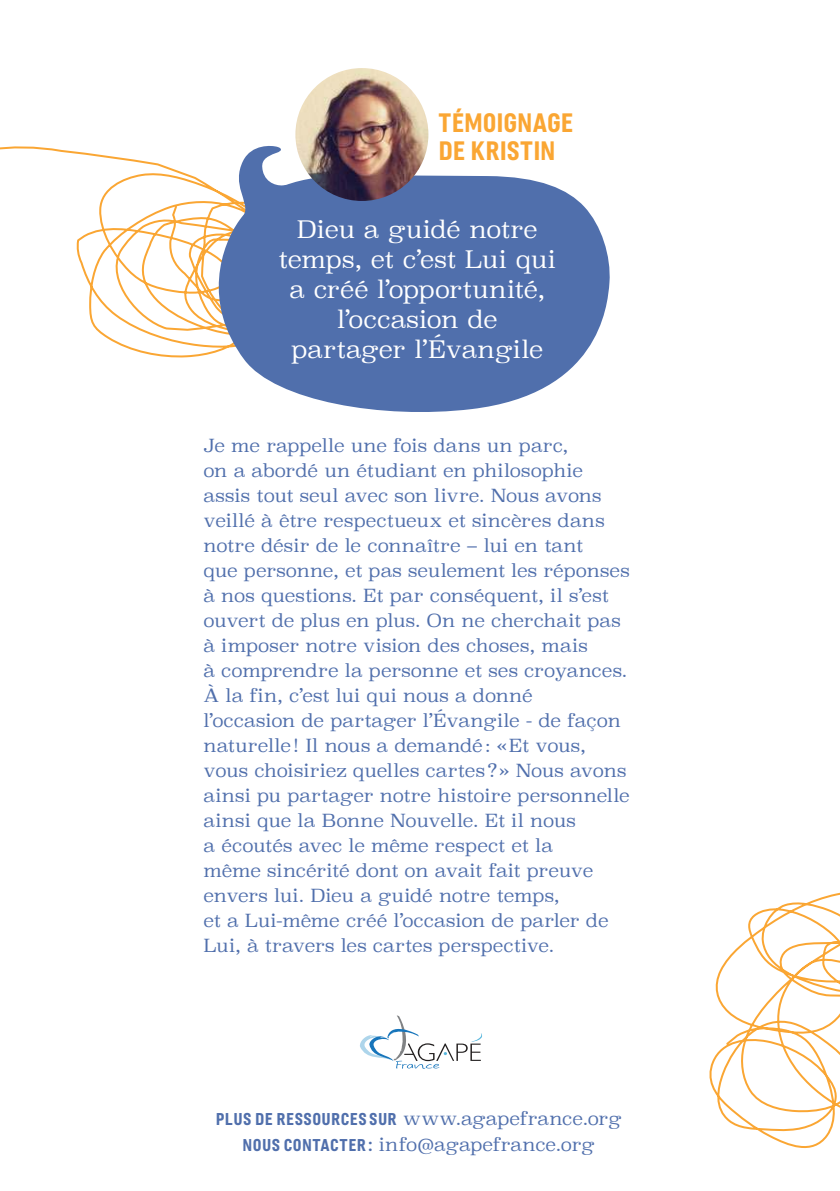
<style>
.page{position:relative;width:840px;height:1191px;background:#fff}
.page>*{position:absolute;margin:0;border:0;box-sizing:border-box;transform-origin:0 0}
.t1{font:900 28px/28px "Marianina Wd FY";letter-spacing:-.005em;color:#faa633}
.t2{font:300 24px/30px "Superclarendon";color:#fff;text-align:center}
.t3{font:300 18px/25px "Superclarendon";letter-spacing:-.005em;color:#506fac}
.t4{font:900 18px "Marianina Wd FY";letter-spacing:.02em;color:#506fac}
.s1{font-family:"Superclarendon";font-weight:300}
.s2{font-family:"Marianina Wd FY";font-weight:900}
</style>
<div class="page">
<svg style="left:0;top:146px;width:201px;height:211px"></svg>
<svg style="left:201px;top:175px;width:409px;height:237px;fill:#506fac"></svg>
<svg style="left:231px;top:146px;width:61px;height:81px"></svg>
<img style="left:295px;top:68px;width:133px;height:133px;border-radius:66px">
<svg style="left:709px;top:893px;width:130px;height:255px"></svg>
<svg style="left:360px;top:1015px;width:122px;height:53px"></svg>
<h1 class="t1" style="left:438px;top:108px;width:136px">TÉMOIGNAGE<br>DE KRISTIN</h1>
<h2 class="t2" style="left:278px;top:216px;width:279px">Dieu a guidé notre temps, et c’est Lui qui a créé l’opportunité, l’occasion de partager l’Évangile</h2>
<p class="t3" style="left:203px;top:434px;width:427px">Je me rappelle une fois dans un parc,<br>on a abordé un étudiant en philosophie assis tout seul avec son livre. Nous avons veillé à être respectueux et sincères dans notre désir de le connaître – lui en tant<br>que personne, et pas seulement les réponses à nos questions. et par conséquent, il s’est ouvert de plus en plus. On ne cherchait pas à imposer notre vision des choses, mais<br>à comprendre la personne et ses croyances.<br>À la fin, c’est lui qui nous a donné<br>l’occasion de partager l’Évangile ‑ de façon naturelle ! il nous a demandé : « et vous, vous choisiriez quelles cartes ? » Nous avons ainsi pu partager notre histoire personnelle ainsi que la Bonne Nouvelle. et il nous<br>a écoutés avec le même respect et la<br>même sincérité dont on avait fait preuve envers lui. Dieu a guidé notre temps,<br>et a Lui‑même créé l’occasion de parler de Lui, à travers les cartes perspective.</p>
<p class="t4" style="left:215px;top:1110px;width:407px">PLUS DE RESSOURCES SUR <span class="s1">www.agapefrance.org</span></p>
<p class="t3" style="left:242px;top:1133px;width:353px"><span class="s2">NOUS CONTACTER :</span> info@agapefrance.org</p>
</div>
